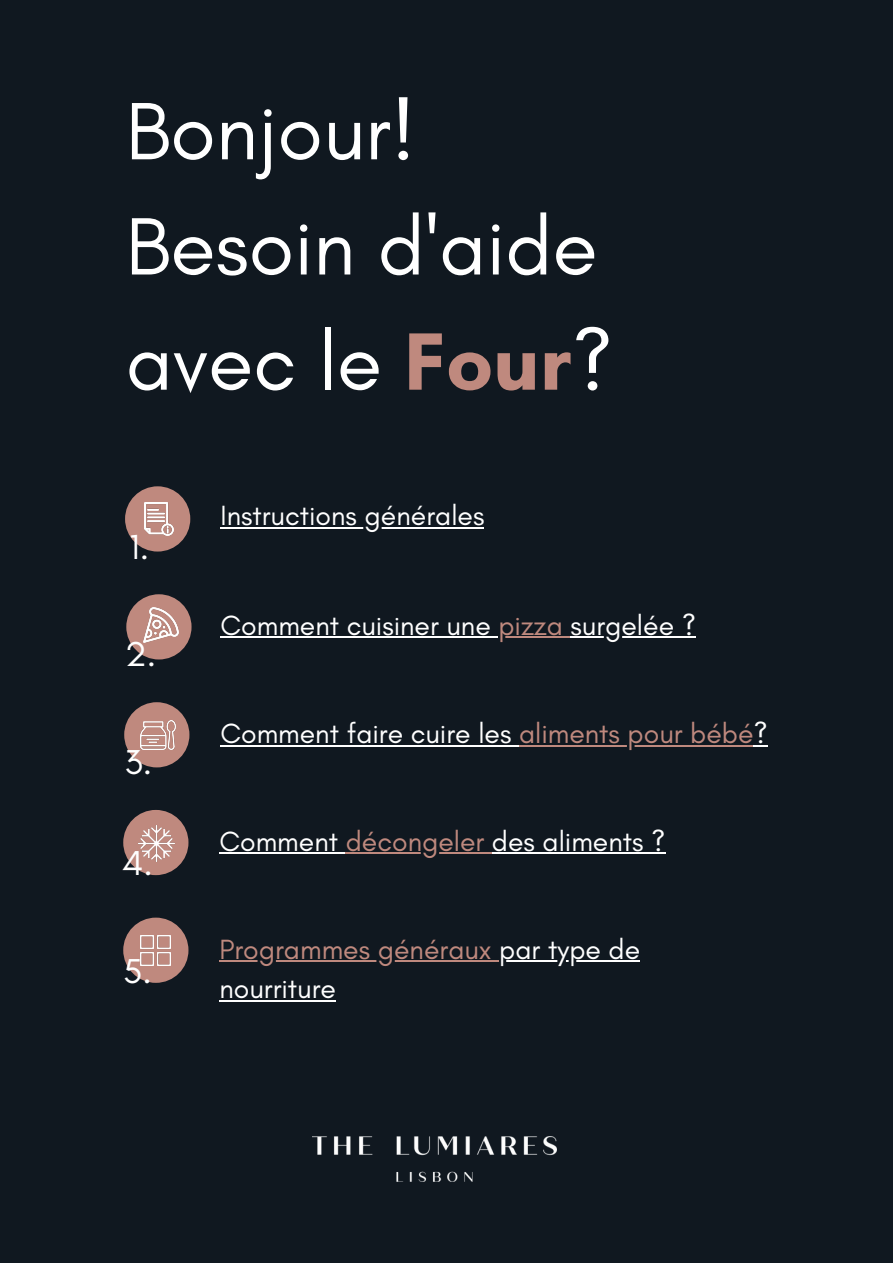
<style>
.page{position:relative;width:893px;height:1264px;background:#fff}
.page>*{position:absolute;margin:0;border:0;box-sizing:border-box;transform-origin:0 0}
.t1{font:82.8px/115.2px "Glacial Indifference";color:#fff}
.t2{font:35.25px "Glacial Indifference";color:#fff}
.t3{font:28.35px/39.5px "Glacial Indifference";color:#fff}
.s1{font-weight:700;color:#bf897e}
.s2{color:#bf897e}
</style>
<div class="page">
<div style="left:0;top:0;width:892px;height:1262px;background:#101820"></div>
<div style="left:125px;top:486px;width:65px;height:65px;background:#bf897e;border-radius:50%"></div>
<img style="left:144px;top:502px;width:29px;height:34px">
<div style="left:126px;top:594px;width:65px;height:65px;background:#bf897e;border-radius:50%"></div>
<img style="left:144px;top:607px;width:34px;height:35px">
<div style="left:124px;top:702px;width:65px;height:65px;background:#bf897e;border-radius:50%"></div>
<img style="left:140px;top:720px;width:35px;height:29px">
<div style="left:123px;top:810px;width:65px;height:65px;background:#bf897e;border-radius:50%"></div>
<img style="left:138px;top:825px;width:36px;height:36px">
<img style="left:312px;top:1136px;width:244px;height:45px">
<div style="left:123px;top:917px;width:65px;height:65px;background:#bf897e;border-radius:50%"></div>
<img style="left:140px;top:935px;width:31px;height:30px">
<hr style="left:220px;top:527px;width:264px;height:1px;background:#fff">
<hr style="left:220px;top:636px;width:278px;height:2px;background:#fff">
<hr style="left:498px;top:636px;width:72px;height:2px;background:#bf897e">
<hr style="left:570px;top:636px;width:126px;height:2px;background:#fff">
<hr style="left:220px;top:745px;width:299px;height:1px;background:#fff">
<hr style="left:519px;top:745px;width:234px;height:1px;background:#bf897e">
<svg style="left:753px;top:745px;width:14px;height:1px"></svg>
<hr style="left:219px;top:852px;width:126px;height:2px;background:#fff">
<hr style="left:345px;top:852px;width:147px;height:2px;background:#bf897e">
<hr style="left:492px;top:852px;width:173px;height:2px;background:#fff">
<hr style="left:219px;top:960px;width:280px;height:1px;background:#bf897e">
<hr style="left:499px;top:960px;width:141px;height:1px;background:#fff">
<hr style="left:219px;top:999px;width:117px;height:2px;background:#fff">
<h1 class="t1" style="left:126px;top:73px;width:489px">Bonjour!<br>Besoin d'aide avec le <span class="s1">Four</span>?</h1>
<p class="t2" style="left:130px;top:525px;width:21px">1.</p>
<p class="t2" style="left:125px;top:633px;width:33px">2.</p>
<p class="t2" style="left:125px;top:741px;width:29px">3.</p>
<p class="t2" style="left:122px;top:841px;width:32px">4.</p>
<p class="t2" style="left:123px;top:949px;width:30px">5.</p>
<p class="t3" style="left:220px;top:495px;width:265px">Instructions générales</p>
<p class="t3" style="left:220px;top:605px;width:477px">Comment cuisiner une <span class="s2">pizza</span> surgelée ?</p>
<p class="t3" style="left:220px;top:713px;width:549px">Comment faire cuire les <span class="s2">aliments pour bébé</span>?</p>
<p class="t3" style="left:219px;top:821px;width:447px">Comment <span class="s2">décongeler</span> des aliments ?</p>
<p class="t3" style="left:219px;top:929px;width:422px"><span class="s2">Programmes généraux</span> par type de nourriture</p>
</div>
